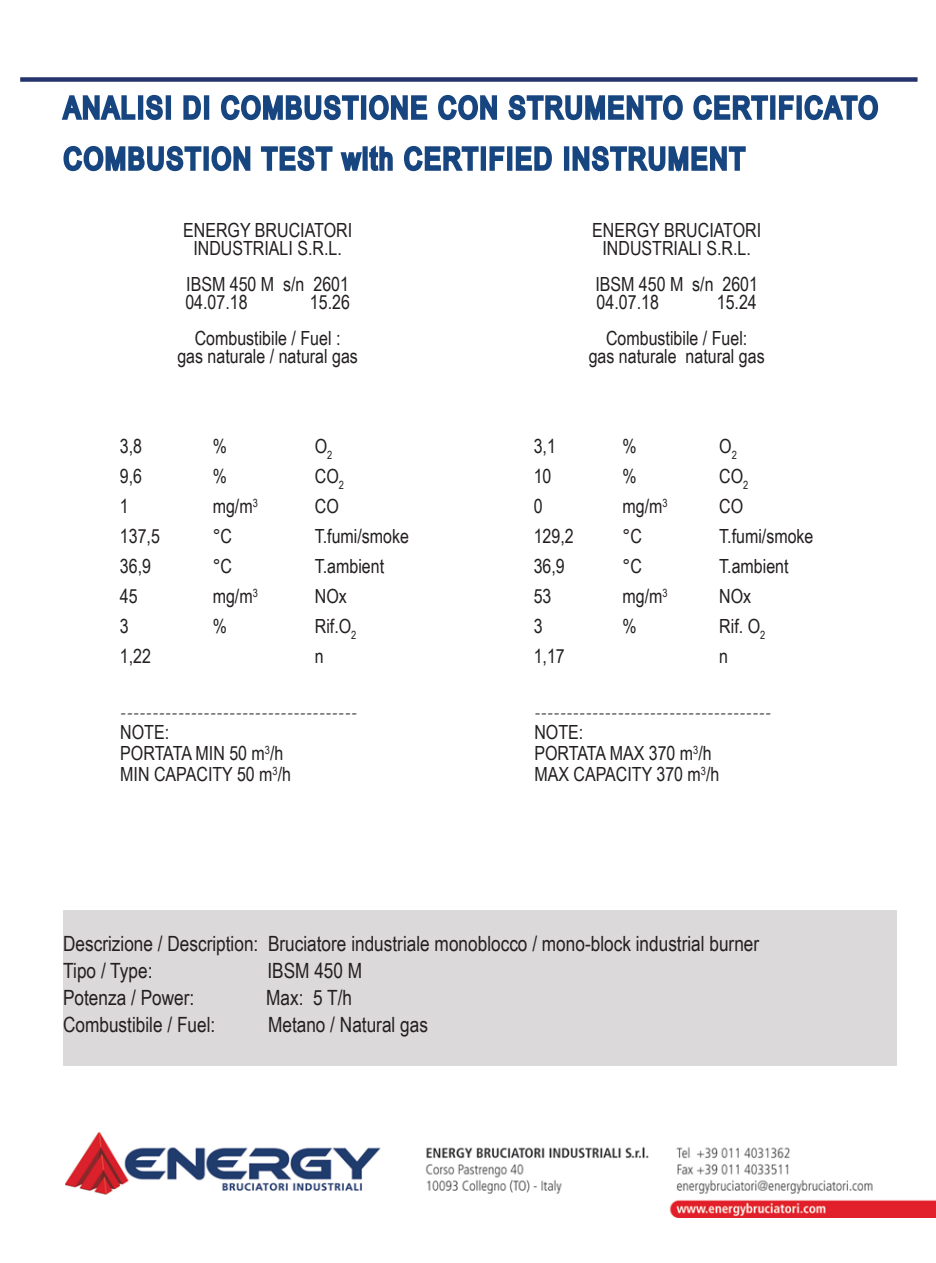
<style>
.page{position:relative;width:936px;height:1263px;background:#fff}
.page>*{position:absolute;margin:0;border:0;box-sizing:border-box;transform-origin:0 0}
.t1{font:21px "Arial Narrow";color:#231f20}
.t2{font:19.5px "Arial Narrow";color:#231f20}
.t3{font:18px "Minion Pro";color:#231f20}
</style>
<div class="page">
<div style="left:63px;top:910px;width:833px;height:156px;background:#dcd9da"></div>
<div style="left:204px;top:95px;width:5px;height:25px;border:3px solid #164580"></div>
<div style="left:770px;top:95px;width:5px;height:25px;border:3px solid #164580"></div>
<svg style="left:778px;top:95px;width:16px;height:25px"></svg>
<div style="left:796px;top:95px;width:5px;height:25px;border:3px solid #164580"></div>
<svg style="left:804px;top:94px;width:75px;height:27px"></svg>
<svg style="left:61px;top:94px;width:141px;height:78px"></svg>
<div style="left:203px;top:146px;width:6px;height:25px;border:3px solid #164580"></div>
<svg style="left:209px;top:94px;width:560px;height:78px"></svg>
<div style="left:20px;top:77px;width:897px;height:5px;background:#24336b"></div>
<img style="left:65px;top:1133px;width:870px;height:84px">
<p class="t2" style="left:183px;top:216px;width:170px">ENERGY BRUCIATORI</p>
<p class="t2" style="left:193px;top:234px;width:150px">INDUSTRIALI S.R.L.</p>
<p class="t2" style="left:186px;top:270px;width:164px">IBSM 450 M s/n 2601</p>
<p class="t2" style="left:185px;top:288px;width:64px">04.07.18</p>
<p class="t2" style="left:310px;top:288px;width:42px">15.26</p>
<p class="t2" style="left:195px;top:324px;width:147px">Combustibile / Fuel :</p>
<p class="t2" style="left:177px;top:342px;width:182px">gas naturale / natural gas</p>
<p class="t2" style="left:120px;top:432px;width:24px">3,8</p>
<p class="t2" style="left:120px;top:462px;width:24px">9,6</p>
<p class="t2" style="left:120px;top:492px;width:10px">1</p>
<p class="t2" style="left:120px;top:522px;width:42px">137,5</p>
<p class="t2" style="left:120px;top:552px;width:33px">36,9</p>
<p class="t2" style="left:120px;top:582px;width:19px">45</p>
<p class="t2" style="left:120px;top:612px;width:10px">3</p>
<p class="t2" style="left:120px;top:642px;width:33px">1,22</p>
<p class="t2" style="left:213px;top:432px;width:16px">%</p>
<p class="t2" style="left:213px;top:462px;width:16px">%</p>
<p class="t2" style="left:213px;top:492px;width:47px">mg/m<sup>3</sup></p>
<p class="t2" style="left:213px;top:522px;width:21px">°C</p>
<p class="t2" style="left:213px;top:552px;width:21px">°C</p>
<p class="t2" style="left:213px;top:582px;width:47px">mg/m<sup>3</sup></p>
<p class="t2" style="left:213px;top:612px;width:16px">%</p>
<p class="t2" style="left:315px;top:432px;width:19px">O<sub>2</sub></p>
<p class="t2" style="left:315px;top:462px;width:31px">CO<sub>2</sub></p>
<p class="t2" style="left:315px;top:492px;width:25px">CO</p>
<p class="t2" style="left:315px;top:522px;width:96px">T.fumi/smoke</p>
<p class="t2" style="left:315px;top:552px;width:71px">T.ambient</p>
<p class="t2" style="left:315px;top:582px;width:33px">NOx</p>
<p class="t2" style="left:315px;top:612px;width:43px">Rif.O<sub>2</sub></p>
<p class="t2" style="left:315px;top:642px;width:10px">n</p>
<p class="t3" style="left:120px;top:700px;width:239px">-------------------------------------</p>
<p class="t2" style="left:120px;top:718px;width:50px">NOTE:</p>
<p class="t2" style="left:120px;top:739px;width:165px">PORTATA MIN 50 m<sup>3</sup>/h</p>
<p class="t2" style="left:120px;top:760px;width:172px">MIN CAPACITY 50 m<sup>3</sup>/h</p>
<p class="t2" style="left:592px;top:216px;width:170px">ENERGY BRUCIATORI</p>
<p class="t2" style="left:602px;top:234px;width:150px">INDUSTRIALI S.R.L.</p>
<p class="t2" style="left:595px;top:270px;width:164px">IBSM 450 M s/n 2601</p>
<p class="t2" style="left:596px;top:288px;width:64px">04.07.18</p>
<p class="t2" style="left:716px;top:288px;width:42px">15.24</p>
<p class="t2" style="left:606px;top:324px;width:143px">Combustibile / Fuel:</p>
<p class="t2" style="left:588px;top:342px;width:178px">gas naturale natural gas</p>
<p class="t2" style="left:533px;top:432px;width:24px">3,1</p>
<p class="t2" style="left:533px;top:462px;width:19px">10</p>
<p class="t2" style="left:533px;top:492px;width:10px">0</p>
<p class="t2" style="left:533px;top:522px;width:42px">129,2</p>
<p class="t2" style="left:533px;top:552px;width:33px">36,9</p>
<p class="t2" style="left:533px;top:582px;width:19px">53</p>
<p class="t2" style="left:533px;top:612px;width:10px">3</p>
<p class="t2" style="left:533px;top:642px;width:33px">1,17</p>
<p class="t2" style="left:622px;top:432px;width:16px">%</p>
<p class="t2" style="left:622px;top:462px;width:16px">%</p>
<p class="t2" style="left:622px;top:492px;width:47px">mg/m<sup>3</sup></p>
<p class="t2" style="left:622px;top:522px;width:21px">°C</p>
<p class="t2" style="left:622px;top:552px;width:21px">°C</p>
<p class="t2" style="left:622px;top:582px;width:47px">mg/m<sup>3</sup></p>
<p class="t2" style="left:622px;top:612px;width:16px">%</p>
<p class="t2" style="left:719px;top:432px;width:19px">O<sub>2</sub></p>
<p class="t2" style="left:719px;top:462px;width:31px">CO<sub>2</sub></p>
<p class="t2" style="left:719px;top:492px;width:25px">CO</p>
<p class="t2" style="left:719px;top:522px;width:96px">T.fumi/smoke</p>
<p class="t2" style="left:719px;top:552px;width:71px">T.ambient</p>
<p class="t2" style="left:719px;top:582px;width:33px">NOx</p>
<p class="t2" style="left:719px;top:612px;width:48px">Rif. O<sub>2</sub></p>
<p class="t2" style="left:719px;top:642px;width:10px">n</p>
<p class="t3" style="left:534px;top:700px;width:239px">-------------------------------------</p>
<p class="t2" style="left:534px;top:718px;width:50px">NOTE:</p>
<p class="t2" style="left:534px;top:739px;width:179px">PORTATA MAX 370 m<sup>3</sup>/h</p>
<p class="t2" style="left:534px;top:760px;width:186px">MAX CAPACITY 370 m<sup>3</sup>/h</p>
<p class="t1" style="left:63px;top:928px;width:697px">Descrizione / Description: Bruciatore industriale monoblocco / mono-block industrial burner</p>
<p class="t1" style="left:63px;top:955px;width:91px">Tipo / Type:</p>
<p class="t1" style="left:267px;top:955px;width:96px">IBSM 450 M</p>
<p class="t1" style="left:63px;top:982px;width:133px">Potenza / Power:</p>
<p class="t1" style="left:266px;top:982px;width:87px">Max: 5 T/h</p>
<p class="t1" style="left:63px;top:1009px;width:154px">Combustibile / Fuel:</p>
<p class="t1" style="left:268px;top:1009px;width:161px">Metano / Natural gas</p>
</div>
